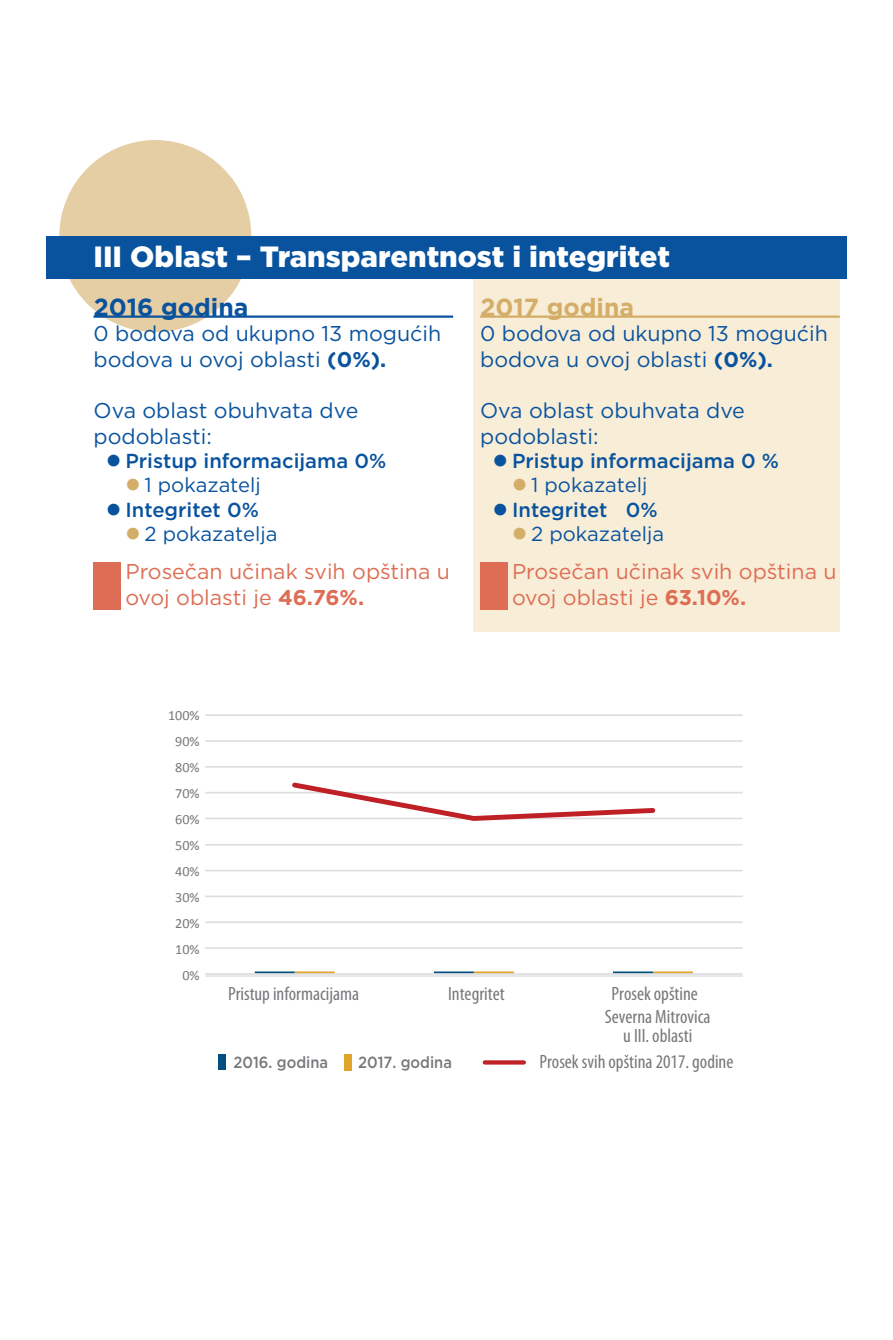
<style>
.page{position:relative;width:893px;height:1340px;background:#fff}
.page>*{position:absolute;margin:0;border:0;box-sizing:border-box;transform-origin:0 0}
.t1{font:900 29.25px "Gotham";color:#fff}
.t2{font:700 24.75px "Gotham";color:#09539e}
.t3{font:700 24.75px "Gotham";color:#d4ad68}
.t4{font:21.38px/25.7px "Gotham";color:#09539e}
.t5{font:21.38px/25.7px "Gotham";color:#dd6d54}
.t6{font:500 20.25px "Gotham";color:#09539e}
.t7{font:20.25px "Gotham";color:#09539e}
.t8{font:condensed 19.35px/22.9px "Myriad Pro";color:#77787b;text-align:center}
.t9{font:condensed 19.12px "Myriad Pro";color:#77787b}
.t10{font:500 16.2px "Gotham";color:#77787b;scale:.91 1}
.t11{font:13.95px "Calibri";letter-spacing:-.005em;color:#77787b}
.s1{font-weight:700}
</style>
<div class="page">
<div style="left:59px;top:140px;width:192px;height:192px;background:#e5cda4;border-radius:50%"></div>
<div style="left:473px;top:243px;width:366px;height:389px;background:#f8edd7"></div>
<div style="left:46px;top:237px;width:800px;height:42px;background:#09539e"></div>
<hr style="left:93px;top:315px;width:360px;height:3px;background:#09539e">
<div style="left:93px;top:562px;width:28px;height:47px;background:#dd6d54"></div>
<hr style="left:480px;top:315px;width:360px;height:3px;background:#d4ad68">
<div style="left:480px;top:562px;width:28px;height:47px;background:#dd6d54"></div>
<hr style="left:205px;top:975px;width:538px;height:1px;background:#dcddde">
<hr style="left:205px;top:947px;width:538px;height:1px;background:#dcddde">
<hr style="left:205px;top:921px;width:538px;height:2px;background:#dcddde">
<hr style="left:205px;top:895px;width:538px;height:2px;background:#dcddde">
<hr style="left:205px;top:869px;width:538px;height:2px;background:#dcddde">
<hr style="left:205px;top:844px;width:538px;height:1px;background:#dcddde">
<hr style="left:205px;top:817px;width:538px;height:2px;background:#dcddde">
<hr style="left:205px;top:791px;width:538px;height:2px;background:#dcddde">
<hr style="left:205px;top:766px;width:538px;height:1px;background:#dcddde">
<hr style="left:205px;top:740px;width:538px;height:1px;background:#dcddde">
<hr style="left:205px;top:714px;width:538px;height:2px;background:#dcddde">
<hr style="left:255px;top:971px;width:40px;height:3px;background:#004f7f">
<hr style="left:434px;top:971px;width:40px;height:3px;background:#004f7f">
<hr style="left:613px;top:971px;width:40px;height:3px;background:#004f7f">
<hr style="left:295px;top:971px;width:40px;height:3px;background:#e0a42b">
<hr style="left:474px;top:971px;width:40px;height:3px;background:#e0a42b">
<hr style="left:653px;top:971px;width:40px;height:3px;background:#e0a42b">
<hr style="left:205px;top:973px;width:538px;height:1px;background:#dcddde">
<svg style="left:289px;top:782px;width:369px;height:39px"></svg>
<svg style="left:485px;top:1060px;width:39px;height:4px"></svg>
<div style="left:218px;top:1054px;width:8px;height:15px;background:#004f7f"></div>
<div style="left:344px;top:1054px;width:8px;height:16px;background:#e0a42b"></div>
<h1 class="t1" style="left:93px;top:236px;width:578px">III Oblast – Transparentnost i integritet</h1>
<p class="t2" style="left:93px;top:290px;width:157px">2016 godina</p>
<p class="t4" style="left:93px;top:320px;width:349px">0 bodova od ukupno 13 mogućih bodova u ovoj oblasti <span class="s1">(0%).</span></p>
<p class="t4" style="left:93px;top:397px;width:266px">Ova oblast obuhvata dve podoblasti:</p>
<p class="t6" style="left:125px;top:447px;width:262px">Pristup informacijama 0%</p>
<p class="t7" style="left:145px;top:472px;width:118px">1 pokazatelj</p>
<p class="t6" style="left:125px;top:496px;width:135px">Integritet 0%</p>
<p class="t7" style="left:145px;top:521px;width:134px">2 pokazatelja</p>
<p class="t5" style="left:125px;top:558px;width:326px">Prosečan učinak svih opština u ovoj oblasti je <span class="s1">46.76%.</span></p>
<p class="t3" style="left:480px;top:290px;width:155px">2017 godina</p>
<p class="t4" style="left:480px;top:320px;width:349px">0 bodova od ukupno 13 mogućih bodova u ovoj oblasti <span class="s1">(0%).</span></p>
<p class="t4" style="left:480px;top:397px;width:266px">Ova oblast obuhvata dve podoblasti:</p>
<p class="t6" style="left:512px;top:447px;width:268px">Pristup informacijama 0 %</p>
<p class="t7" style="left:531px;top:472px;width:118px">1 pokazatelj</p>
<p class="t6" style="left:512px;top:496px;width:147px">Integritet 0%</p>
<p class="t7" style="left:531px;top:521px;width:134px">2 pokazatelja</p>
<p class="t5" style="left:512px;top:558px;width:326px">Prosečan učinak svih opština u ovoj oblasti je <span class="s1">63.10%.</span></p>
<p class="t11" style="left:168px;top:706px;width:33px">100%</p>
<p class="t11" style="left:175px;top:732px;width:26px">90%</p>
<p class="t11" style="left:175px;top:758px;width:26px">80%</p>
<p class="t11" style="left:175px;top:784px;width:26px">70%</p>
<p class="t11" style="left:175px;top:810px;width:26px">60%</p>
<p class="t11" style="left:175px;top:836px;width:26px">50%</p>
<p class="t11" style="left:175px;top:862px;width:26px">40%</p>
<p class="t11" style="left:175px;top:888px;width:26px">30%</p>
<p class="t11" style="left:175px;top:914px;width:26px">20%</p>
<p class="t11" style="left:175px;top:940px;width:26px">10%</p>
<p class="t11" style="left:183px;top:966px;width:19px">0%</p>
<p class="t9" style="left:228px;top:981px;width:133px">Pristup informacijama</p>
<p class="t9" style="left:448px;top:981px;width:58px">Integritet</p>
<p class="t8" style="left:605px;top:981px;width:107px">Prosek opštine<br>Severna Mitrovica</p>
<p class="t8" style="left:623px;top:1023px;width:70px">u III. oblasti</p>
<p class="t10" style="left:233px;top:1051px;width:105px">2016. godina</p>
<p class="t10" style="left:358px;top:1051px;width:105px">2017. godina</p>
<p class="t8" style="left:539px;top:1050px;width:196px">Prosek svih opština 2017. godine</p>
</div>
